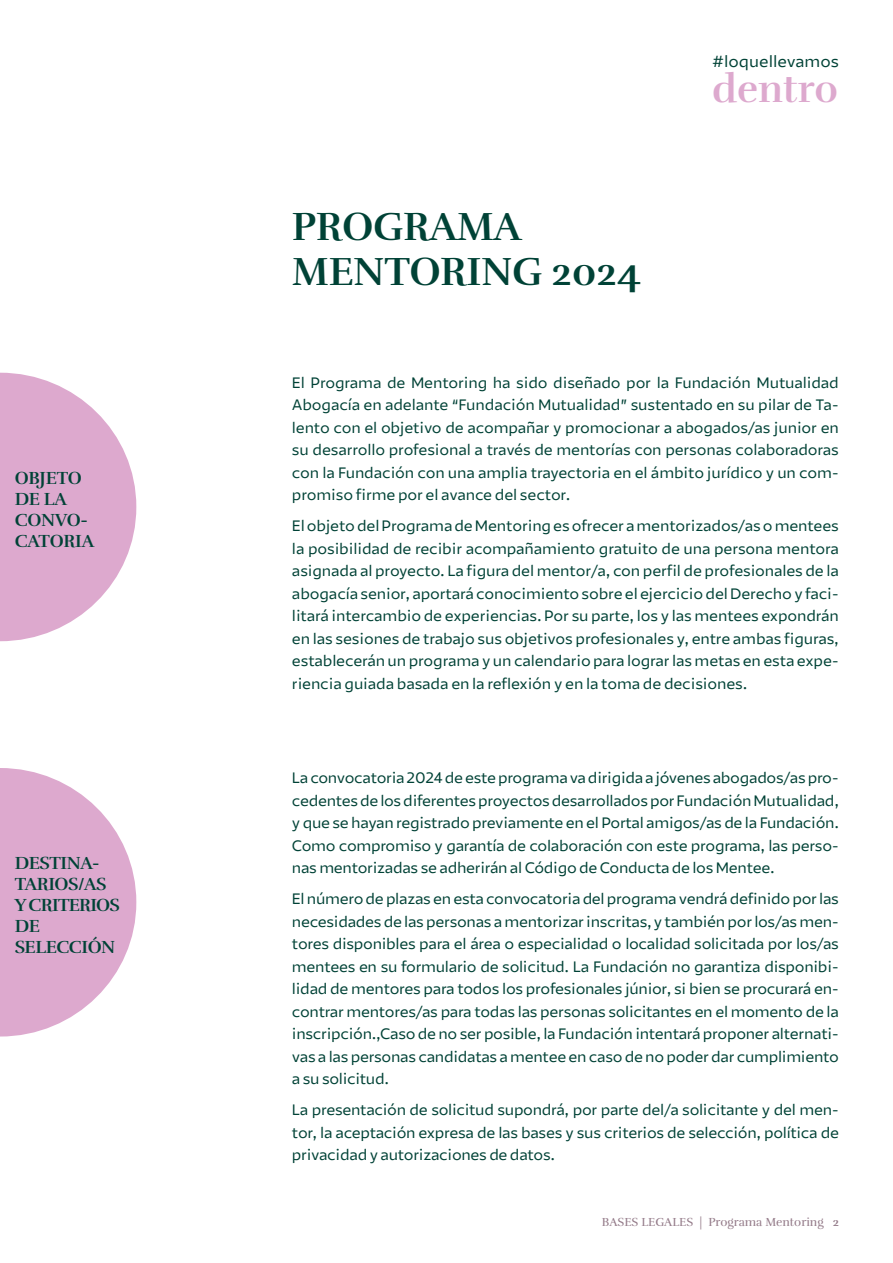
<style>
.page{position:relative;width:893px;height:1263px;background:#fff}
.page>*{position:absolute;margin:0;border:0;box-sizing:border-box;transform-origin:0 0}
.t1{font:700 40.35px/45.2px "Rufina";letter-spacing:-.01em;color:#004236}
.t2{font:700 39.3px "Rufina";color:#dda9ce}
.t3{font:700 18px/21px "Rufina";letter-spacing:-.02em;color:#004236}
.t4{font:15.9px "Mutualidad";color:#004236}
.t5{font:15px/22.5px "Mutualidad";letter-spacing:-.02em;color:#004236;text-align:justify}
.t6{font:12px "Rufina";color:#947b89}
.s1{font-weight:700}
</style>
<div class="page">
<svg style="left:0;top:373px;width:136px;height:268px"></svg>
<svg style="left:0;top:768px;width:136px;height:268px"></svg>
<p class="t3" style="left:15px;top:468px;width:81px">OBJETO<br>DE LA<br>CONVO-<br>CATORIA</p>
<p class="t3" style="left:15px;top:852px;width:107px">DESTINA-<br>TARIOS/AS<br>Y CRITERIOS<br>DE<br>SELECCIÓN</p>
<h1 class="t1" style="left:292px;top:204px;width:351px">PROGRAMA<br>MENTORING 2024</h1>
<p class="t4" style="left:712px;top:51px;width:128px">#loquellevamos</p>
<h2 class="t2" style="left:712px;top:65px;width:127px">dentro</h2>
<p class="t5" style="left:292px;top:371px;width:548px">El Programa de Mentoring ha sido diseñado por la Fundación Mutualidad Abogacía en adelante “Fundación Mutualidad” sustentado en su pilar de Ta&shy;lento con el objetivo de acompañar y promocionar a abogados/as junior en su desarrollo profesional a través de mentorías con personas colaboradoras con la Fundación con una amplia trayectoria en el ámbito jurídico y un com&shy;promiso firme por el avance del sector.</p>
<p class="t5" style="left:292px;top:515px;width:549px">El objeto del Programa de Mentoring es ofrecer a mentorizados/as o mentees la posibilidad de recibir acompañamiento gratuito de una persona mentora asignada al proyecto. La figura del mentor/a, con perfil de profesionales de la abogacía senior, aportará conocimiento sobre el ejercicio del Derecho y faci&shy;litará intercambio de experiencias. Por su parte, los y las mentees expondrán en las sesiones de trabajo sus objetivos profesionales y, entre ambas figuras, establecerán un programa y un calendario para lograr las metas en esta expe&shy;riencia guiada basada en la reflexión y en la toma de decisiones.</p>
<p class="t5" style="left:292px;top:767px;width:549px">La convocatoria 2024 de este programa va dirigida a jóvenes abogados/as pro&shy;cedentes de los diferentes proyectos desarrollados por Fundación Mutualidad, y que se hayan registrado previamente en el Portal amigos/as de la Fundación.<br>Como compromiso y garantía de colaboración con este programa, las perso&shy;nas mentorizadas se adherirán al Código de Conducta de los Mentee.</p>
<p class="t5" style="left:292px;top:888px;width:548px">El número de plazas en esta convocatoria del programa vendrá definido por las necesidades de las personas a mentorizar inscritas, y también por los/as men&shy;tores disponibles para el área o especialidad o localidad solicitada por los/as mentees en su formulario de solicitud. La Fundación no garantiza disponibi&shy;lidad de mentores para todos los profesionales júnior, si bien se procurará en&shy;contrar mentores/as para todas las personas solicitantes en el momento de la inscripción.,Caso de no ser posible, la Fundación intentará proponer alternati&shy;vas a las personas candidatas a mentee en caso de no poder dar cumplimiento a su solicitud.</p>
<p class="t5" style="left:292px;top:1099px;width:548px">La presentación de solicitud supondrá, por parte del/a solicitante y del men&shy;tor, la aceptación expresa de las bases y sus criterios de selección, política de privacidad y autorizaciones de datos.</p>
<p class="t6" style="left:602px;top:1214px;width:239px">BASES LEGALES | Programa Mentoring <span class="s1">2</span></p>
</div>
